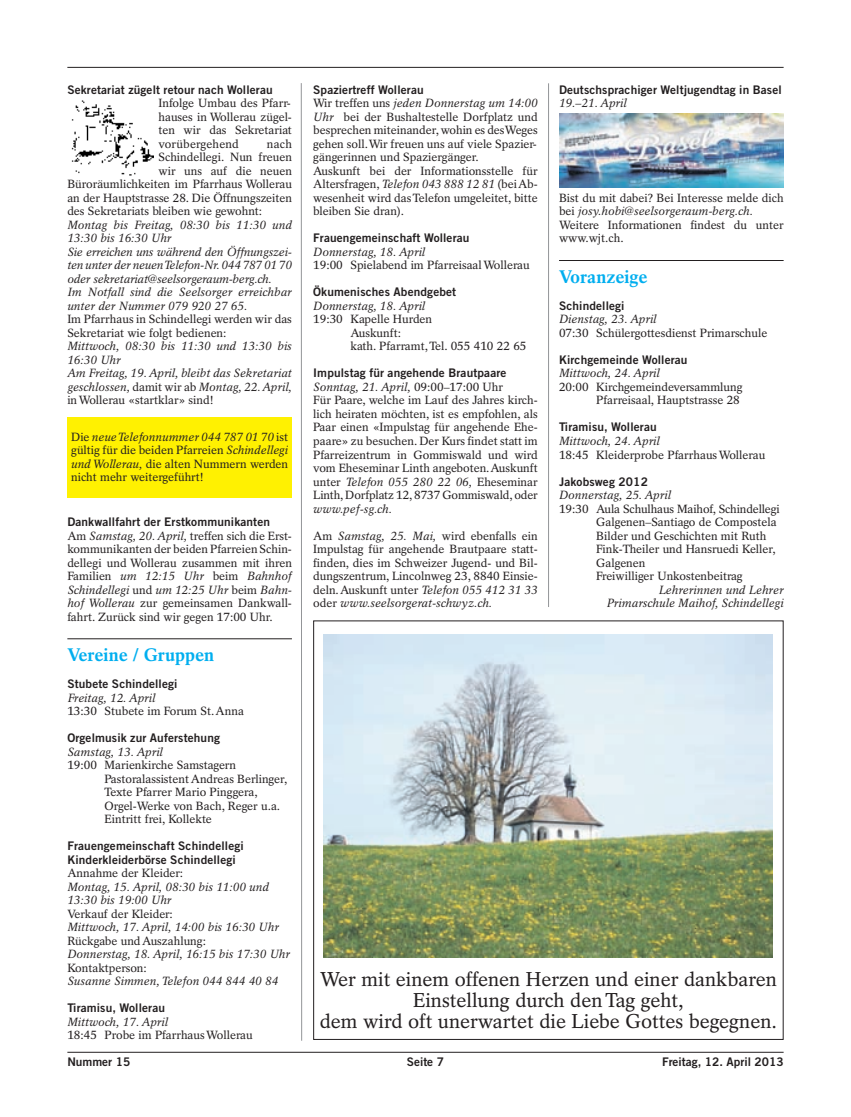
<style>
.page{position:relative;width:851px;height:1117px;background:#fff}
.page>*{position:absolute;margin:0;border:0;box-sizing:border-box;transform-origin:0 0}
.t1{font:20px/21.2px "Rotation";color:#231f20;text-align:center}
.t2{font:700 18.12px "Rotation";color:#00aeef}
.t3{font:11.88px/13.5px "Rotation";color:#231f20}
.t4{font:italic 11.88px/13.5px "Rotation";color:#231f20}
.t5{font:11.88px/13.5px "Trade Gothic Bold Two";letter-spacing:.01em;color:#231f20}
.s1{font-style:normal}
.s2{font-style:italic}
</style>
<div class="page">
<svg style="left:301px;top:83px;width:1px;height:957px"></svg>
<hr style="left:67px;top:1051px;width:716px;height:1px;background:#231f20">
<hr style="left:67px;top:638px;width:225px;height:1px;background:#231f20">
<hr style="left:559px;top:260px;width:224px;height:1px;background:#231f20">
<hr style="left:67px;top:67px;width:716px;height:1px;background:#231f20">
<div style="left:67px;top:417px;width:225px;height:81px;background:#fff101"></div>
<hr style="left:548px;top:83px;width:1px;height:524px;background:#939598">
<img style="left:324px;top:634px;width:448px;height:323px">
<img style="left:71px;top:100px;width:83px;height:76px">
<img style="left:559px;top:114px;width:224px;height:74px">
<p class="t5" style="left:67px;top:84px;width:207px">Sekretariat zügelt retour nach Wollerau</p>
<p class="t3" style="left:158px;top:97px;width:135px;text-align:justify">Infolge Umbau des Pfarr&shy;hauses in Wollerau zügel&shy;ten wir das Sekretariat vorübergehend</p>
<p class="t3" style="left:267px;top:138px;width:26px">nach</p>
<p class="t3" style="left:158px;top:151px;width:135px">Schindellegi. Nun freuen</p>
<p class="t3" style="left:158px;top:165px;width:135px">wir uns auf die neuen</p>
<p class="t3" style="left:67px;top:178px;width:226px">Büroräumlichkeiten im Pfarrhaus Wollerau</p>
<p class="t3" style="left:67px;top:192px;width:226px">an der Hauptstrasse 28. Die Öffnungszeiten</p>
<p class="t3" style="left:67px;top:205px;width:196px">des Sekretariats bleiben wie gewohnt:</p>
<p class="t4" style="left:67px;top:219px;width:226px">Montag bis Freitag, 08:30 bis 11:30 und 13:30 bis 16:30 Uhr<br>Sie erreichen uns während den Öffnungszei&shy;ten unter der neuenTelefon-Nr. 044 787 01 70 oder sekretariat@seelsorgeraum-berg.ch.<br>Im Notfall sind die Seelsorger erreichbar unter der Nummer 079 920 27 65.</p>
<p class="t3" style="left:67px;top:313px;width:226px">Im Pfarrhaus in Schindellegi werden wir das<br>Sekretariat wie folgt bedienen:</p>
<p class="t4" style="left:67px;top:340px;width:226px">Mittwoch, 08:30 bis 11:30 und 13:30 bis 16:30 Uhr<br>Am Freitag, 19. April, bleibt das Sekretariat geschlossen, <span class="s1">damit wir ab</span> Montag, 22. April, <span class="s1">inWollerau «startklar» sind!</span></p>
<p class="t3" style="left:71px;top:431px;width:218px;text-align:justify">Die <span class="s2">neueTelefonnummer 044 787 01 70</span> ist gültig für die beiden Pfarreien <span class="s2">Schindellegi undWollerau,</span> die alten Nummern werden nicht mehr weitergeführt!</p>
<p class="t5" style="left:67px;top:516px;width:204px">Dankwallfahrt der Erstkommunikanten</p>
<p class="t3" style="left:67px;top:529px;width:226px;text-align:justify">Am <span class="s2">Samstag, 20. April,</span> treffen sich die Erst&shy;kommunikanten der beiden Pfarreien Schin&shy;dellegi und Wollerau zusammen mit ihren Familien <span class="s2">um 12:15 Uhr</span> beim <span class="s2">Bahnhof Schindellegi</span> und <span class="s2">um 12:25 Uhr</span> beim <span class="s2">Bahn&shy;hof Wollerau</span> zur gemeinsamen Dankwall&shy;fahrt. Zurück sind wir gegen 17:00 Uhr.</p>
<h2 class="t2" style="left:67px;top:647px;width:148px">Vereine / Gruppen</h2>
<p class="t5" style="left:67px;top:678px;width:112px">Stubete Schindellegi</p>
<p class="t4" style="left:67px;top:691px;width:90px">Freitag, 12. April</p>
<p class="t3" style="left:67px;top:705px;width:178px">13:30 Stubete im Forum St.Anna</p>
<p class="t5" style="left:67px;top:732px;width:154px">Orgelmusik zur Auferstehung</p>
<p class="t4" style="left:67px;top:745px;width:97px">Samstag, 13. April</p>
<p class="t3" style="left:105px;top:759px;width:184px;text-indent:-37px">19:00 Marienkirche Samstagern<br>PastoralassistentAndreas Berlinger,<br>Texte Pfarrer Mario Pinggera,<br>Orgel-Werke von Bach, Reger u.a.<br>Eintritt frei, Kollekte</p>
<p class="t5" style="left:67px;top:840px;width:178px">Frauengemeinschaft Schindellegi<br>Kinderkleiderbörse Schindellegi</p>
<p class="t3" style="left:67px;top:867px;width:117px">Annahme der Kleider:</p>
<p class="t4" style="left:67px;top:880px;width:203px">Montag, 15. April, 08:30 bis 11:00 und<br>13:30 bis 19:00 Uhr</p>
<p class="t3" style="left:67px;top:907px;width:107px">Verkauf der Kleider:</p>
<p class="t4" style="left:67px;top:921px;width:213px">Mittwoch, 17. April, 14:00 bis 16:30 Uhr</p>
<p class="t3" style="left:67px;top:934px;width:140px">Rückgabe undAuszahlung:</p>
<p class="t4" style="left:67px;top:948px;width:224px">Donnerstag, 18. April, 16:15 bis 17:30 Uhr</p>
<p class="t3" style="left:67px;top:961px;width:81px">Kontaktperson:</p>
<p class="t4" style="left:67px;top:975px;width:212px">Susanne Simmen, Telefon 044 844 40 84</p>
<p class="t5" style="left:67px;top:1002px;width:99px">Tiramisu, Wollerau</p>
<p class="t4" style="left:67px;top:1015px;width:102px">Mittwoch, 17. April</p>
<p class="t3" style="left:67px;top:1029px;width:187px">18:45 Probe im PfarrhausWollerau</p>
<p class="t5" style="left:313px;top:84px;width:112px">Spaziertreff Wollerau</p>
<p class="t3" style="left:313px;top:97px;width:226px">Wir treffen uns <span class="s2">jeden Donnerstag um 14:00<br>Uhr</span> bei der Bushaltestelle Dorfplatz und besprechen miteinander,wohin es desWeges gehen soll.Wir freuen uns auf viele Spazier&shy;gängerinnen und Spaziergänger.<br>Auskunft bei der Informationsstelle für Altersfragen, <span class="s2">Telefon 043 888 12 81</span> (beiAb&shy;wesenheit wird dasTelefon umgeleitet, bitte bleiben Sie dran).</p>
<p class="t5" style="left:313px;top:232px;width:158px">Frauengemeinschaft Wollerau</p>
<p class="t4" style="left:313px;top:246px;width:113px">Donnerstag, 18. April</p>
<p class="t3" style="left:313px;top:259px;width:218px">19:00 Spielabend im PfarreisaalWollerau</p>
<p class="t5" style="left:313px;top:286px;width:144px">Ökumenisches Abendgebet</p>
<p class="t4" style="left:313px;top:300px;width:113px">Donnerstag, 18. April</p>
<p class="t3" style="left:350px;top:313px;width:177px;text-indent:-37px">19:30 Kapelle Hurden<br>Auskunft:<br>kath. Pfarramt,Tel. 055 410 22 65</p>
<p class="t5" style="left:313px;top:367px;width:195px">Impulstag für angehende Brautpaare</p>
<p class="t3" style="left:313px;top:381px;width:226px"><span class="s2">Sonntag, 21. April,</span> 09:00–17:00 Uhr<br>Für Paare, welche im Lauf des Jahres kirch&shy;lich heiraten möchten, ist es empfohlen, als Paar einen «Impulstag für angehende Ehe&shy;paare» zu besuchen. Der Kurs findet statt im Pfarreizentrum in Gommiswald und wird vom Eheseminar Linth angeboten.Auskunft unter <span class="s2">Telefon 055 280 22 06,</span> Eheseminar Linth, Dorfplatz 12, 8737 Gommiswald, oder</p>
<p class="t4" style="left:313px;top:502px;width:80px">www.pef-sg.ch.</p>
<p class="t3" style="left:313px;top:529px;width:226px;text-align:justify">Am <span class="s2">Samstag, 25. Mai,</span> wird ebenfalls ein Impulstag für angehende Brautpaare statt&shy;finden, dies im Schweizer Jugend- und Bil&shy;dungszentrum, Lincolnweg 23, 8840 Einsie&shy;deln.Auskunft unter <span class="s2">Telefon 055 412 31 33 </span>oder <span class="s2">www.seelsorgerat-schwyz.ch.</span></p>
<p class="t5" style="left:559px;top:84px;width:224px">Deutschsprachiger Weltjugendtag in Basel</p>
<p class="t4" style="left:559px;top:97px;width:69px">19.–21. April</p>
<p class="t3" style="left:559px;top:192px;width:226px">Bist du mit dabei? Bei Interesse melde dich bei <span class="s2">josy.hobi@seelsorgeraum-berg.ch.<br></span>Weitere Informationen findest du unter www.wjt.ch.</p>
<h2 class="t2" style="left:559px;top:269px;width:90px">Voranzeige</h2>
<p class="t5" style="left:559px;top:300px;width:67px">Schindellegi</p>
<p class="t4" style="left:559px;top:313px;width:99px">Dienstag, 23. April</p>
<p class="t3" style="left:559px;top:327px;width:210px">07:30 Schülergottesdienst Primarschule</p>
<p class="t5" style="left:559px;top:354px;width:130px">Kirchgemeinde Wollerau</p>
<p class="t4" style="left:559px;top:367px;width:102px">Mittwoch, 24. April</p>
<p class="t3" style="left:559px;top:381px;width:185px;text-align:right">20:00 Kirchgemeindeversammlung<br>Pfarreisaal, Hauptstrasse 28</p>
<p class="t5" style="left:559px;top:421px;width:99px">Tiramisu, Wollerau</p>
<p class="t4" style="left:559px;top:435px;width:102px">Mittwoch, 24. April</p>
<p class="t3" style="left:559px;top:448px;width:208px">18:45 Kleiderprobe PfarrhausWollerau</p>
<p class="t5" style="left:559px;top:475px;width:90px">Jakobsweg 2012</p>
<p class="t4" style="left:559px;top:489px;width:113px">Donnerstag, 25. April</p>
<p class="t3" style="left:596px;top:502px;width:185px;text-indent:-37px">19:30 Aula Schulhaus Maihof, Schindellegi<br>Galgenen–Santiago de Compostela<br>Bilder und Geschichten mit Ruth<br>Fink-Theiler und Hansruedi Keller,<br>Galgenen<br>Freiwilliger Unkostenbeitrag</p>
<p class="t4" style="left:606px;top:583px;width:178px;text-align:right">Lehrerinnen und Lehrer<br>Primarschule Maihof, Schindellegi</p>
<h1 class="t1" style="left:320px;top:969px;width:458px">Wer mit einem offenen Herzen und einer dankbaren<br>Einstellung durch denTag geht,<br>dem wird oft unerwartet die Liebe Gottes begegnen.</h1>
<p class="t5" style="left:67px;top:1056px;width:64px">Nummer 15</p>
<p class="t5" style="left:407px;top:1056px;width:39px">Seite 7</p>
<p class="t5" style="left:662px;top:1056px;width:123px">Freitag, 12. April 2013</p>
</div>
